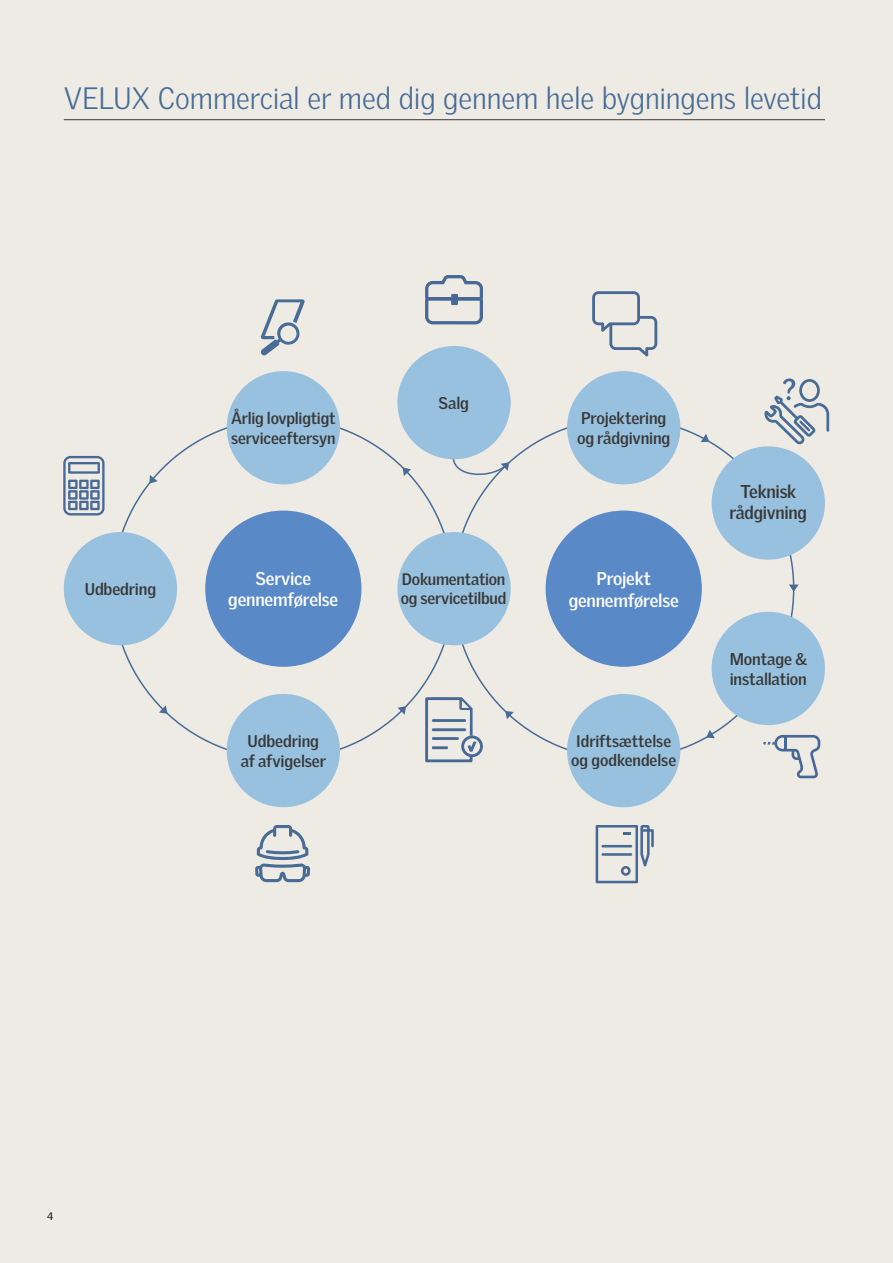
<style>
.page{position:relative;width:893px;height:1263px;background:#edebe4}
.page>*{position:absolute;margin:0;border:0;box-sizing:border-box;transform-origin:0 0}
.t1{font:300 30px "Velux Gothic";letter-spacing:-.01em;color:#486c96}
.t2{font:700 18px/21.6px "Velux Gothic";letter-spacing:-.01em;color:#fff;text-align:center}
.t3{font:700 18px/21.6px "Velux Gothic";letter-spacing:-.015em;color:#383837;text-align:center}
.t4{font:700 16.5px/19.8px "Velux Gothic";letter-spacing:-.01em;color:#383837}
.t5{font:700 16.2px/19.5px "Velux Gothic";letter-spacing:-.01em;color:#383837}
.t6{font:10.5px "Velux Gothic";color:#000}
</style>
<div class="page">
<hr style="left:64px;top:119px;width:761px;height:1px;background:#383837">
<svg style="left:764px;top:378px;width:65px;height:66px"></svg>
<svg style="left:763px;top:735px;width:57px;height:43px"></svg>
<svg style="left:425px;top:275px;width:58px;height:49px"></svg>
<div style="left:452px;top:295px;width:6px;height:9px;border:3px solid #486996"></div>
<svg style="left:260px;top:299px;width:45px;height:56px"></svg>
<svg style="left:63px;top:456px;width:42px;height:59px"></svg>
<svg style="left:596px;top:825px;width:58px;height:58px"></svg>
<hr style="left:601px;top:853px;width:31px;height:3px;background:#486996">
<hr style="left:601px;top:845px;width:31px;height:2px;background:#486996">
<div style="left:205px;top:511px;width:156px;height:156px;background:#5989c7;border-radius:50%"></div>
<div style="left:397px;top:346px;width:114px;height:113px;background:#98c1df;border-radius:50%"></div>
<div style="left:567px;top:371px;width:113px;height:113px;background:#98c1df;border-radius:50%"></div>
<div style="left:227px;top:371px;width:113px;height:113px;background:#98c1df;border-radius:50%"></div>
<div style="left:567px;top:694px;width:113px;height:113px;background:#98c1df;border-radius:50%"></div>
<div style="left:397px;top:532px;width:114px;height:113px;background:#98c1df;border-radius:50%"></div>
<div style="left:64px;top:532px;width:113px;height:113px;background:#98c1df;border-radius:50%"></div>
<div style="left:546px;top:511px;width:156px;height:156px;background:#5989c7;border-radius:50%"></div>
<svg style="left:425px;top:697px;width:58px;height:65px"></svg>
<div style="left:227px;top:694px;width:113px;height:113px;background:#98c1df;border-radius:50%"></div>
<div style="left:712px;top:446px;width:113px;height:114px;background:#98c1df;border-radius:50%"></div>
<div style="left:712px;top:612px;width:113px;height:113px;background:#98c1df;border-radius:50%"></div>
<svg style="left:452px;top:457px;width:57px;height:23px"></svg>
<svg style="left:398px;top:706px;width:8px;height:9px"></svg>
<svg style="left:159px;top:705px;width:9px;height:9px"></svg>
<svg style="left:149px;top:475px;width:9px;height:9px"></svg>
<svg style="left:701px;top:434px;width:8px;height:8px"></svg>
<svg style="left:789px;top:584px;width:10px;height:8px"></svg>
<svg style="left:706px;top:730px;width:9px;height:8px"></svg>
<svg style="left:505px;top:711px;width:9px;height:8px"></svg>
<svg style="left:403px;top:467px;width:8px;height:9px"></svg>
<svg style="left:592px;top:291px;width:65px;height:65px"></svg>
<svg style="left:255px;top:825px;width:55px;height:57px"></svg>
<h1 class="t1" style="left:64px;top:75px;width:760px">VELUX Commercial er med dig gennem hele bygningens levetid</h1>
<p class="t5" style="left:231px;top:407px;width:106px">Årlig lovpligtigt serviceeftersyn</p>
<p class="t4" style="left:438px;top:392px;width:32px">Salg</p>
<p class="t4" style="left:577px;top:407px;width:95px">Projektering og rådgivning</p>
<p class="t4" style="left:85px;top:577px;width:73px">Udbedring</p>
<p class="t2" style="left:569px;top:566px;width:112px">Projekt gennemførelse</p>
<p class="t2" style="left:228px;top:566px;width:112px">Service gennemførelse</p>
<p class="t5" style="left:401px;top:568px;width:107px">Dokumentation og servicetilbud</p>
<p class="t4" style="left:241px;top:730px;width:87px;text-align:center">Udbedring af afvigelser</p>
<p class="t5" style="left:571px;top:730px;width:106px;text-align:center">Idriftsættelse og godkendelse</p>
<p class="t3" style="left:730px;top:479px;width:79px">Teknisk rådgivning</p>
<p class="t4" style="left:730px;top:648px;width:79px">Montage &amp; installation</p>
<p class="t6" style="left:47px;top:1208px;width:8px">4</p>
</div>
